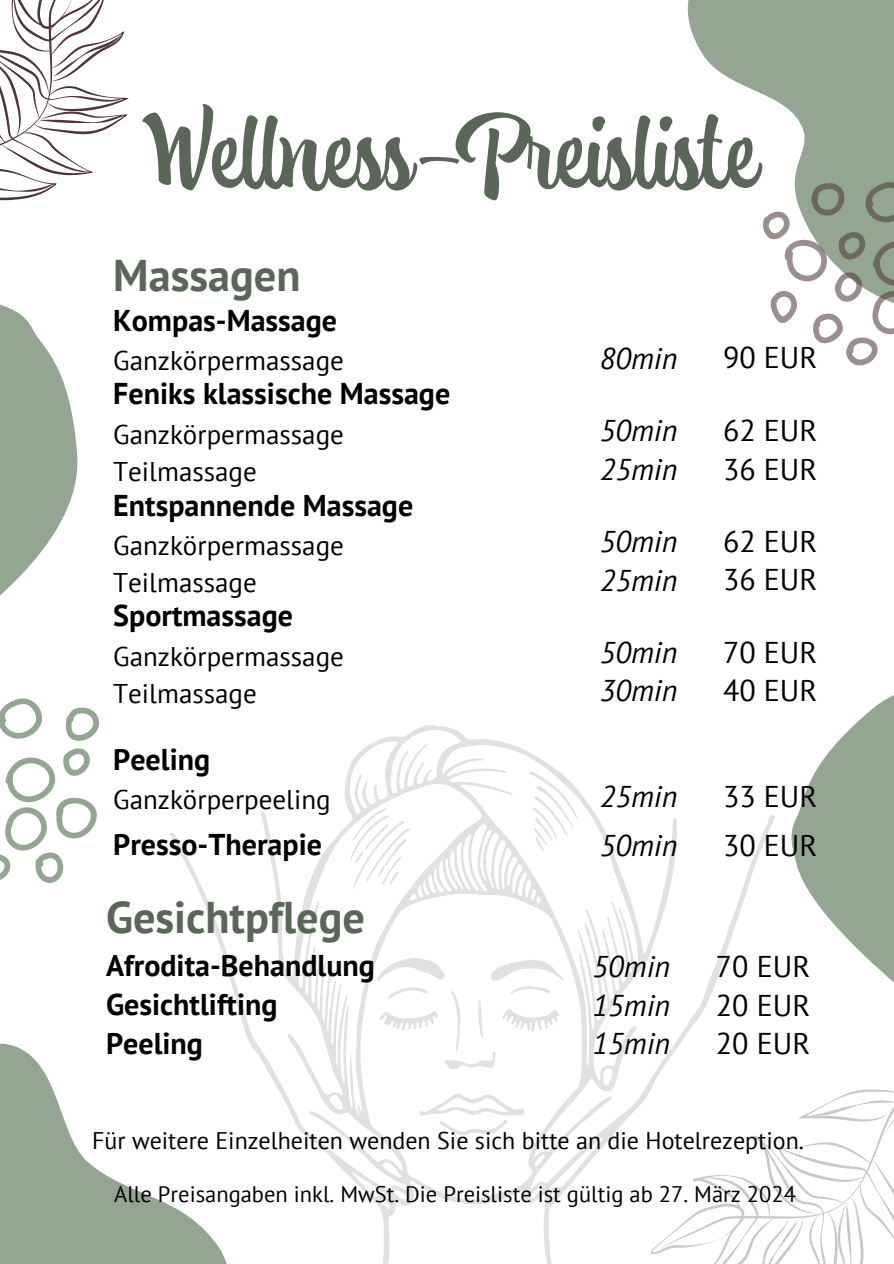
<style>
.page{position:relative;width:894px;height:1264px;background:#fff}
.page>*{position:absolute;margin:0;border:0;box-sizing:border-box;transform-origin:0 0}
.t1{font:97.5px "Atocha";color:#596658}
.t2{font:700 44.25px "PT Sans";color:#596658}
.t3{font:700 30px "PT Sans";color:#000}
.t4{font:30px "PT Sans";color:#000}
.t5{font:italic 30px "PT Sans";color:#000}
.t6{font:27px/37.2px "PT Sans";color:#000}
.t7{font:24px "PT Sans";color:#000}
.t8{font:22.5px "PT Sans";color:#000}
</style>
<div class="page">
<svg style="left:774px;top:695px;width:119px;height:287px;fill:#93a692"></svg>
<svg style="left:0;top:304px;width:78px;height:292px;fill:#93a692"></svg>
<svg style="left:774px;top:1089px;width:119px;height:174px"></svg>
<svg style="left:0;top:0;width:129px;height:201px"></svg>
<svg style="left:687px;top:0;width:206px;height:181px;fill:#93a692"></svg>
<svg style="left:0;top:1043px;width:169px;height:220px;fill:#93a692"></svg>
<svg style="left:0;top:698px;width:99px;height:185px"></svg>
<svg style="left:763px;top:181px;width:130px;height:185px"></svg>
<svg style="left:169px;top:725px;width:605px;height:538px"></svg>
<svg style="left:419px;top:1092px;width:105px;height:43px"></svg>
<svg style="left:376px;top:957px;width:188px;height:112px"></svg>
<svg style="left:350px;top:808px;width:60px;height:80px"></svg>
<svg style="left:528px;top:770px;width:50px;height:81px"></svg>
<h5 class="t1" style="left:149px;top:86px;width:608px">Wellness-Preisliste</h5>
<p class="t2" style="left:113px;top:245px;width:189px">Massagen</p>
<p class="t3" style="left:113px;top:300px;width:225px">Kompas-Massage</p>
<p class="t6" style="left:113px;top:342px;width:232px">Ganzkörpermassage</p>
<h3 class="t5" style="left:599px;top:338px;width:79px">80min</h3>
<p class="t4" style="left:723px;top:337px;width:96px">90 EUR</p>
<h5 class="t3" style="left:113px;top:373px;width:338px">Feniks klassische Massage</h5>
<h5 class="t6" style="left:113px;top:415px;width:232px">Ganzkörpermassage<br>Teilmassage</h5>
<h3 class="t4" style="left:723px;top:411px;width:96px">62 EUR</h3>
<h5 class="t5" style="left:599px;top:411px;width:79px">50min</h5>
<h5 class="t5" style="left:599px;top:449px;width:79px">25min</h5>
<h3 class="t4" style="left:723px;top:449px;width:96px">36 EUR</h3>
<h5 class="t3" style="left:113px;top:485px;width:301px">Entspannende Massage</h5>
<h5 class="t6" style="left:113px;top:526px;width:232px">Ganzkörpermassage<br>Teilmassage</h5>
<h2 class="t5" style="left:599px;top:521px;width:79px">50min</h2>
<h5 class="t5" style="left:599px;top:560px;width:79px">25min</h5>
<h1 class="t4" style="left:723px;top:521px;width:96px">62 EUR</h1>
<p class="t4" style="left:723px;top:560px;width:96px">36 EUR</p>
<p class="t3" style="left:113px;top:595px;width:181px">Sportmassage</p>
<p class="t6" style="left:113px;top:637px;width:232px">Ganzkörpermassage<br>Teilmassage</p>
<h5 class="t3" style="left:113px;top:739px;width:98px">Peeling</h5>
<h5 class="t6" style="left:113px;top:780px;width:219px">Ganzkörperpeeling</h5>
<h3 class="t5" style="left:599px;top:776px;width:79px">25min</h3>
<h5 class="t4" style="left:723px;top:776px;width:96px">33 EUR</h5>
<p class="t3" style="left:113px;top:824px;width:210px">Presso-Therapie</p>
<h5 class="t5" style="left:599px;top:825px;width:79px">50min</h5>
<h3 class="t4" style="left:723px;top:825px;width:96px">30 EUR</h3>
<p class="t2" style="left:106px;top:888px;width:260px">Gesichtpflege</p>
<h5 class="t3" style="left:106px;top:945px;width:270px">Afrodita-Behandlung</h5>
<h5 class="t5" style="left:592px;top:946px;width:79px">50min</h5>
<h5 class="t4" style="left:715px;top:946px;width:96px">70 EUR</h5>
<h5 class="t3" style="left:106px;top:984px;width:173px">Gesichtlifting</h5>
<h5 class="t5" style="left:592px;top:985px;width:79px">15min</h5>
<h5 class="t4" style="left:715px;top:985px;width:96px">20 EUR</h5>
<h4 class="t3" style="left:106px;top:1023px;width:98px">Peeling</h4>
<h3 class="t5" style="left:592px;top:1023px;width:79px">15min</h3>
<p class="t4" style="left:715px;top:1023px;width:96px">20 EUR</p>
<h3 class="t5" style="left:599px;top:632px;width:79px">50min</h3>
<h5 class="t5" style="left:599px;top:670px;width:79px">30min</h5>
<h5 class="t4" style="left:723px;top:632px;width:96px">70 EUR</h5>
<h3 class="t4" style="left:723px;top:670px;width:96px">40 EUR</h3>
<h2 class="t7" style="left:92px;top:1124px;width:713px">Für weitere Einzelheiten wenden Sie sich bitte an die Hotelrezeption.</h2>
<h3 class="t8" style="left:114px;top:1179px;width:683px">Alle Preisangaben inkl. MwSt. Die Preisliste ist gültig ab 27. März 2024</h3>
</div>
